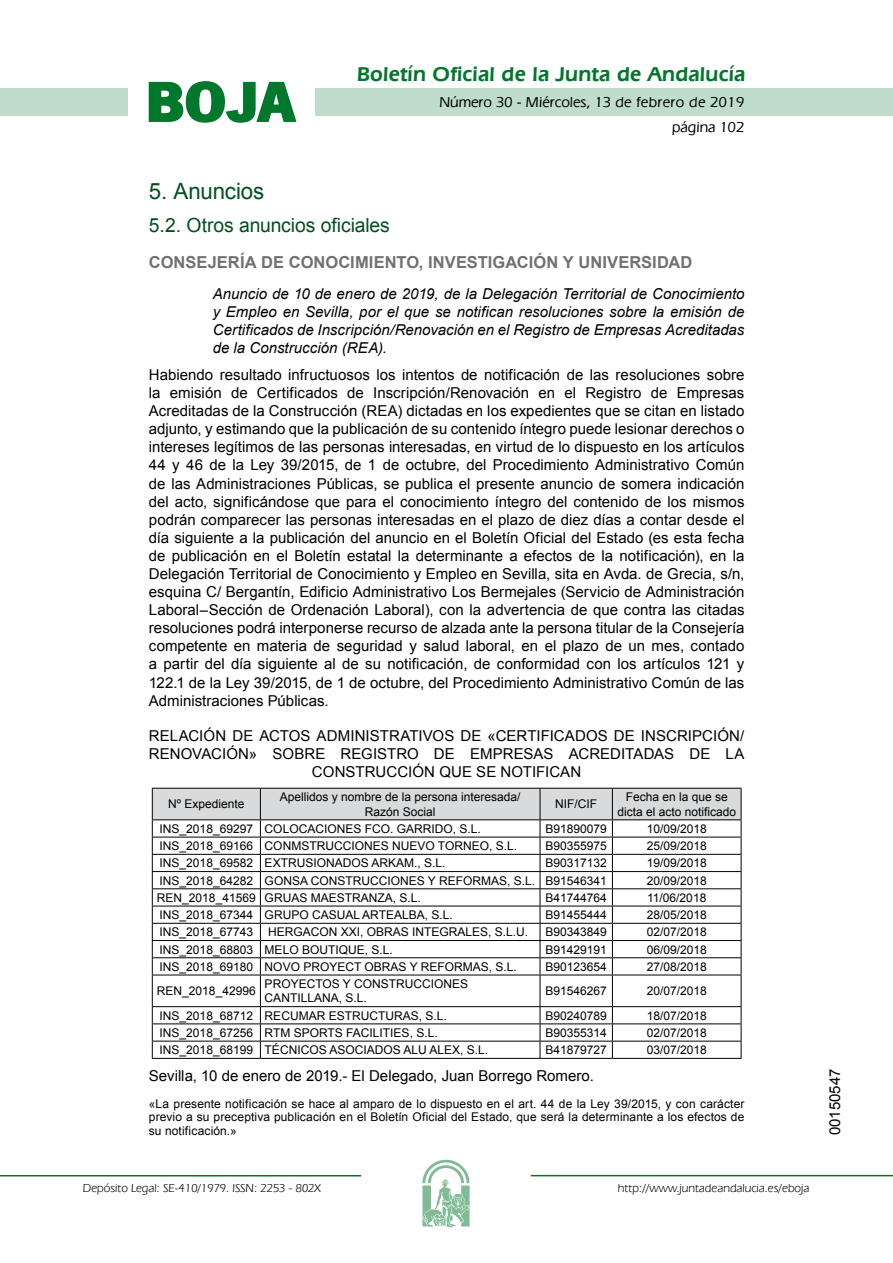
<style>
.page{position:relative;width:893px;height:1263px;background:#fff}
.page>*{position:absolute;margin:0;border:0;box-sizing:border-box;transform-origin:0 0}
.t1{font:700 57.75px "News Got T";color:#00782c;scale:1.14 1}
.t2{font:22.5px "Arial";letter-spacing:-.005em;color:#00501f}
.t3{font:600 21px "Eras IT Cby BT";letter-spacing:.01em;color:#00782c}
.t4{font:19.5px "Arial";letter-spacing:-.005em;color:#00501f}
.t5{font:700 16.5px "Arial";letter-spacing:.005em;color:#707173}
.t6{font:15px/18.1px "Arial";color:#000;text-align:justify}
.t7{font:italic 15px/18.1px "Arial";color:#000;text-align:justify}
.t8{font:500 15px/24.5px "Eras IT Cby BT";color:#000;text-align:right}
.t9{font:12px/14.4px "Arial";color:#000;text-align:center}
.t10{font:12px "Eras IT Cby BT";color:#000}
</style>
<div class="page">
<div style="left:315px;top:88px;width:577px;height:28px;background:#bfddca"></div>
<div style="left:0;top:88px;width:128px;height:28px;background:#bfddca"></div>
<hr style="left:0;top:1175px;width:361px;height:2px;background:#00782c">
<svg style="left:422px;top:1159px;width:47px;height:68px"></svg>
<hr style="left:531px;top:1175px;width:361px;height:1px;background:#00782c">
<svg style="left:148px;top:81px;width:149px;height:42px"></svg>
<svg style="left:152px;top:788px;width:589px;height:187px"></svg>
<hr style="left:152px;top:975px;width:108px;height:1px;background:#000">
<hr style="left:152px;top:975px;width:1px;height:31px;background:#000">
<hr style="left:260px;top:975px;width:280px;height:1px;background:#000">
<hr style="left:260px;top:975px;width:1px;height:31px;background:#000">
<hr style="left:540px;top:975px;width:72px;height:1px;background:#000">
<hr style="left:539px;top:975px;width:1px;height:31px;background:#000">
<hr style="left:612px;top:975px;width:129px;height:1px;background:#000">
<hr style="left:612px;top:975px;width:1px;height:31px;background:#000">
<hr style="left:740px;top:975px;width:1px;height:31px;background:#000">
<hr style="left:152px;top:1006px;width:108px;height:1px;background:#000">
<hr style="left:260px;top:1006px;width:280px;height:1px;background:#000">
<hr style="left:540px;top:1006px;width:72px;height:1px;background:#000">
<hr style="left:612px;top:1006px;width:129px;height:1px;background:#000">
<hr style="left:152px;top:1024px;width:108px;height:1px;background:#000">
<hr style="left:260px;top:1024px;width:280px;height:1px;background:#000">
<hr style="left:540px;top:1024px;width:72px;height:1px;background:#000">
<hr style="left:612px;top:1024px;width:129px;height:1px;background:#000">
<hr style="left:152px;top:1041px;width:108px;height:1px;background:#000">
<svg style="left:152px;top:1007px;width:1px;height:51px"></svg>
<hr style="left:260px;top:1041px;width:280px;height:1px;background:#000">
<svg style="left:260px;top:1007px;width:1px;height:51px"></svg>
<hr style="left:540px;top:1041px;width:72px;height:1px;background:#000">
<svg style="left:539px;top:1007px;width:1px;height:51px"></svg>
<hr style="left:612px;top:1041px;width:129px;height:1px;background:#000">
<svg style="left:612px;top:1007px;width:1px;height:51px"></svg>
<svg style="left:740px;top:1007px;width:1px;height:51px"></svg>
<hr style="left:152px;top:1058px;width:108px;height:1px;background:#000">
<hr style="left:260px;top:1058px;width:280px;height:1px;background:#000">
<hr style="left:540px;top:1058px;width:72px;height:1px;background:#000">
<hr style="left:612px;top:1058px;width:129px;height:1px;background:#000">
<h1 class="t1" style="left:145px;top:68px;width:133px">BOJA</h1>
<h3 class="t3" style="left:357px;top:62px;width:390px">Boletín Oficial de la Junta de Andalucía</h3>
<p class="t8" style="left:439px;top:90px;width:306px">Número 30 - Miércoles, 13 de febrero de 2019 página 102</p>
<h2 class="t2" style="left:149px;top:177px;width:117px">5. Anuncios</h2>
<h3 class="t4" style="left:149px;top:212px;width:242px">5.2. Otros anuncios oficiales</h3>
<p class="t5" style="left:149px;top:252px;width:545px">CONSEJERÍA DE CONOCIMIENTO, INVESTIGACIÓN Y UNIVERSIDAD</p>
<p class="t7" style="left:213px;top:285px;width:533px">Anuncio de 10 de enero de 2019, de la Delegación Territorial de Conocimiento y Empleo en Sevilla, por el que se notifican resoluciones sobre la emisión de Certificados de Inscripción/Renovación en el Registro de Empresas Acreditadas de la Construcción (REA).</p>
<p class="t6" style="left:149px;top:366px;width:597px">Habiendo resultado infructuosos los intentos de notificación de las resoluciones sobre la emisión de Certificados de Inscripción/Renovación en el Registro de Empresas Acreditadas de la Construcción (REA) dictadas en los expedientes que se citan en listado adjunto, y estimando que la publicación de su contenido íntegro puede lesionar derechos o intereses legítimos de las personas interesadas, en virtud de lo dispuesto en los artículos 44 y 46 de la Ley 39/2015, de 1 de octubre, del Procedimiento Administrativo Común de las Administraciones Públicas, se publica el presente anuncio de somera indicación del acto, significándose que para el conocimiento íntegro del contenido de los mismos podrán comparecer las personas interesadas en el plazo de diez días a contar desde el día siguiente a la publicación del anuncio en el Boletín Oficial del Estado (es esta fecha de publicación en el Boletín estatal la determinante a efectos de la notificación), en la Delegación Territorial de Conocimiento y Empleo en Sevilla, sita en Avda. de Grecia, s/n, esquina C/ Bergantín, Edificio Administrativo Los Bermejales (Servicio de Administración Laboral–Sección de Ordenación Laboral), con la advertencia de que contra las citadas resoluciones podrá interponerse recurso de alzada ante la persona titular de la Consejería competente en materia de seguridad y salud laboral, en el plazo de un mes, contado a partir del día siguiente al de su notificación, de conformidad con los artículos 121 y 122.1 de la Ley 39/2015, de 1 de octubre, del Procedimiento Administrativo Común de las Administraciones Públicas.</p>
<p class="t6" style="left:149px;top:727px;width:597px;text-align:center">RELACIÓN DE ACTOS ADMINISTRATIVOS DE «CERTIFICADOS DE INSCRIPCIÓN/<br>RENOVACIÓN» SOBRE REGISTRO DE EMPRESAS ACREDITADAS DE LA<br>CONSTRUCCIÓN QUE SE NOTIFICAN</p>
<p class="t9" style="left:168px;top:797px;width:78px">Nº Expediente</p>
<p class="t9" style="left:280px;top:790px;width:242px">Apellidos y nombre de la persona interesada/<br>Razón Social</p>
<p class="t9" style="left:555px;top:797px;width:43px">NIF/CIF</p>
<p class="t9" style="left:617px;top:790px;width:120px">Fecha en la que se dicta el acto notificado</p>
<p class="t9" style="left:160px;top:822px;width:323px">INS_2018_69297 COLOCACIONES FCO. GARRIDO, S.L.</p>
<p class="t9" style="left:545px;top:822px;width:63px">B91890079</p>
<p class="t9" style="left:646px;top:822px;width:62px">10/09/2018</p>
<p class="t9" style="left:160px;top:839px;width:359px">INS_2018_69166 CONMSTRUCCIONES NUEVO TORNEO, S.L.</p>
<p class="t9" style="left:545px;top:839px;width:63px">B90355975</p>
<p class="t9" style="left:646px;top:839px;width:62px">25/09/2018</p>
<p class="t9" style="left:160px;top:856px;width:287px">INS_2018_69582 EXTRUSIONADOS ARKAM., S.L.</p>
<p class="t9" style="left:545px;top:856px;width:63px">B90317132</p>
<p class="t9" style="left:646px;top:856px;width:62px">19/09/2018</p>
<p class="t9" style="left:160px;top:873px;width:449px">INS_2018_64282 GONSA CONSTRUCCIONES Y REFORMAS, S.L. B91546341</p>
<p class="t9" style="left:646px;top:873px;width:62px">20/09/2018</p>
<p class="t9" style="left:157px;top:891px;width:265px">REN_2018_41569 GRUAS MAESTRANZA, S.L.</p>
<p class="t9" style="left:545px;top:891px;width:63px">B41744764</p>
<p class="t9" style="left:647px;top:891px;width:61px">11/06/2018</p>
<p class="t9" style="left:160px;top:908px;width:295px">INS_2018_67344 GRUPO CASUAL ARTEALBA, S.L.</p>
<p class="t9" style="left:545px;top:908px;width:63px">B91455444</p>
<p class="t9" style="left:646px;top:908px;width:62px">28/05/2018</p>
<p class="t9" style="left:160px;top:925px;width:370px">INS_2018_67743 HERGACON XXI, OBRAS INTEGRALES, S.L.U.</p>
<p class="t9" style="left:545px;top:925px;width:63px">B90343849</p>
<p class="t9" style="left:646px;top:925px;width:62px">02/07/2018</p>
<p class="t9" style="left:160px;top:942px;width:235px">INS_2018_68803 MELO BOUTIQUE, S.L.</p>
<p class="t9" style="left:545px;top:942px;width:63px">B91429191</p>
<p class="t9" style="left:646px;top:942px;width:62px">06/09/2018</p>
<p class="t9" style="left:160px;top:959px;width:359px">INS_2018_69180 NOVO PROYECT OBRAS Y REFORMAS, S.L.</p>
<p class="t9" style="left:545px;top:959px;width:63px">B90123654</p>
<p class="t9" style="left:646px;top:959px;width:62px">27/08/2018</p>
<p class="t9" style="left:157px;top:984px;width:100px">REN_2018_42996</p>
<p class="t9" style="left:265px;top:977px;width:205px;text-align:left">PROYECTOS Y CONSTRUCCIONES<br>CANTILLANA, S.L.</p>
<p class="t9" style="left:545px;top:984px;width:63px">B91546267</p>
<p class="t9" style="left:646px;top:984px;width:62px">20/07/2018</p>
<p class="t9" style="left:160px;top:1008px;width:289px">INS_2018_68712 RECUMAR ESTRUCTURAS, S.L.</p>
<p class="t9" style="left:545px;top:1008px;width:63px">B90240789</p>
<p class="t9" style="left:646px;top:1008px;width:62px">18/07/2018</p>
<p class="t9" style="left:160px;top:1026px;width:279px">INS_2018_67256 RTM SPORTS FACILITIES, S.L.</p>
<p class="t9" style="left:545px;top:1026px;width:63px">B90355314</p>
<p class="t9" style="left:646px;top:1026px;width:62px">02/07/2018</p>
<p class="t9" style="left:160px;top:1043px;width:330px">INS_2018_68199 TÉCNICOS ASOCIADOS ALU ALEX, S.L.</p>
<p class="t9" style="left:545px;top:1043px;width:63px">B41879727</p>
<p class="t9" style="left:646px;top:1043px;width:62px">03/07/2018</p>
<p class="t6" style="left:149px;top:1067px;width:446px">Sevilla, 10 de enero de 2019.- El Delegado, Juan Borrego Romero.</p>
<p class="t9" style="left:149px;top:1096px;width:597px;line-height:14px;text-align:justify">«La presente notificación se hace al amparo de lo dispuesto en el art. 44 de la Ley 39/2015, y con carácter previo a su preceptiva publicación en el Boletín Oficial del Estado, que será la determinante a los efectos de su notificación.»</p>
<p class="t10" style="left:83px;top:1181px;width:239px">Depósito Legal: SE-410/1979. ISSN: 2253 - 802X</p>
<p class="t10" style="left:618px;top:1181px;width:193px">http://www.juntadeandalucia.es/eboja</p>
<p class="t6" style="left:826px;top:1135px;width:68px;rotate:-90deg">00150547</p>
</div>
